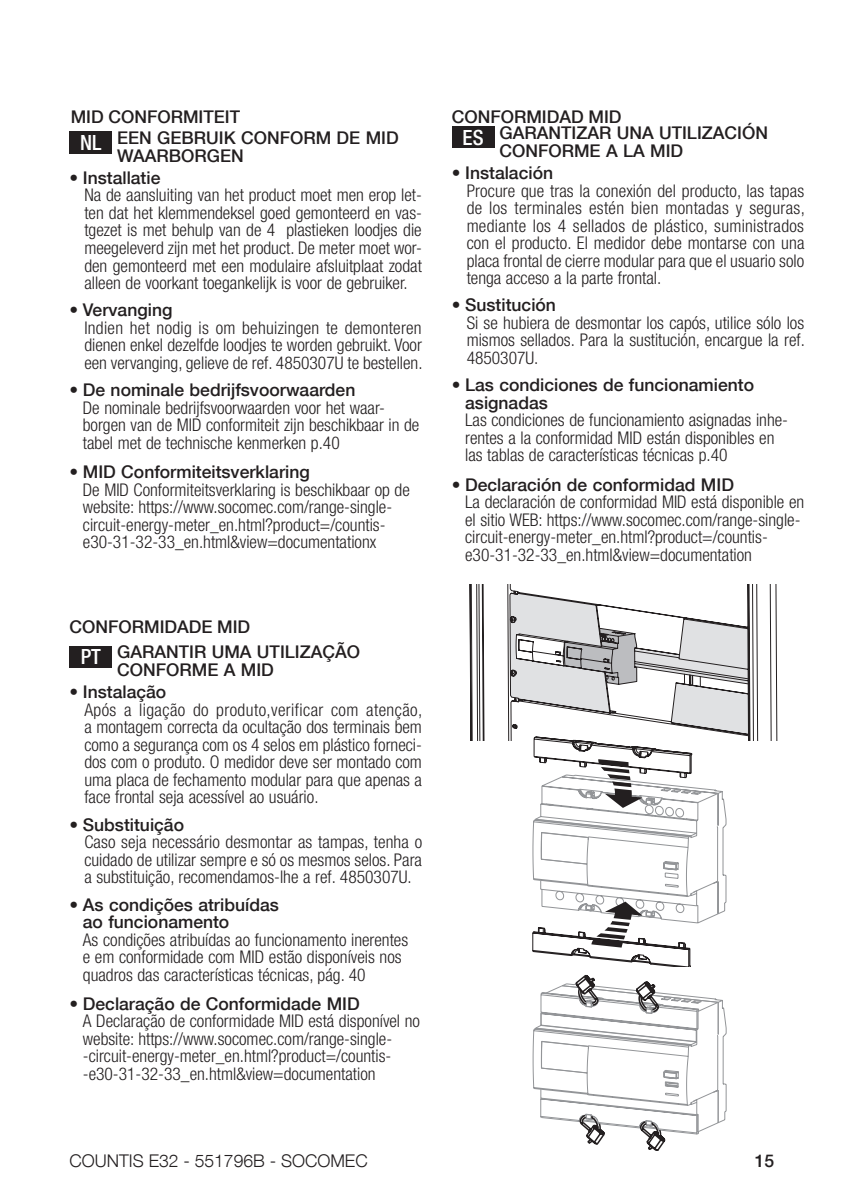
<style>
.page{position:relative;width:844px;height:1191px;background:#fff}
.page>*{position:absolute;margin:0;border:0;box-sizing:border-box;transform-origin:0 0}
.t1{font:500 condensed 21px "Helvetica Neue LT Com";color:#fff}
.t2{font:300 condensed 17.5px/17.5px "Helvetica Neue LT Com";color:#231f20}
.t3{font:500 17.5px/17.5px "Helvetica Neue LT Com";color:#231f20}
.t4{font:300 17.5px "Helvetica Neue LT Com";color:#231f20}
.s1{font-weight:500;font-stretch:normal}
.s2{font-weight:300;font-stretch:condensed}
</style>
<div class="page">
<svg style="left:748px;top:584px;width:24px;height:156px"></svg>
<svg style="left:469px;top:584px;width:279px;height:567px"></svg>
<div style="left:69px;top:645px;width:43px;height:22px;background:#231f20"></div>
<div style="left:451px;top:126px;width:43px;height:22px;background:#231f20"></div>
<div style="left:69px;top:131px;width:43px;height:23px;background:#231f20"></div>
<p class="t3" style="left:71px;top:108px;width:171px">MID CONFORMITEIT</p>
<p class="t3" style="left:117px;top:129px;width:283px">EEN GEBRUIK CONFORM DE MID<br>WAARBORGEN</p>
<p class="t2" style="left:84px;top:169px;width:339px;text-indent:-15px">• <span class="s1">Installatie<br></span>Na de aansluiting van het product moet men erop let&shy;ten dat het klemmendeksel goed gemonteerd en vas&shy;tgezet is met behulp van de 4 plastieken loodjes die meegeleverd zijn met het product. De meter moet wor&shy;den gemonteerd met een modulaire afsluitplaat zodat alleen de voorkant toegankelijk is voor de gebruiker.</p>
<p class="t2" style="left:84px;top:301px;width:339px;text-indent:-15px">• <span class="s1">Vervanging<br></span>Indien het nodig is om behuizingen te demonteren dienen enkel dezelfde loodjes te worden gebruikt. Voor een vervanging, gelieve de ref. 4850307U te bestellen.</p>
<p class="t2" style="left:83px;top:381px;width:338px;text-indent:-13px">• <span class="s1">De nominale bedrijfsvoorwaarden<br></span>De nominale bedrijfsvoorwaarden voor het waar&shy;borgen van de MID conformiteit zijn beschikbaar in de tabel met de technische kenmerken p.40</p>
<p class="t2" style="left:83px;top:463px;width:328px;text-indent:-13px">• <span class="s1">MID Conformiteitsverklaring<br></span>De MID Conformiteitsverklaring is beschikbaar op de website: https://www.socomec.com/range-single&shy;circuit-energy-meter_en.html?product=/countis&shy;e30-31-32-33_en.html&amp;view=documentationx</p>
<p class="t1" style="left:80px;top:130px;width:23px">NL</p>
<p class="t3" style="left:69px;top:617px;width:182px">CONFORMIDADE MID</p>
<p class="t3" style="left:117px;top:643px;width:244px">GARANTIR UMA UTILIZAÇÃO<br>CONFORME A MID</p>
<p class="t2" style="left:84px;top:683px;width:339px;text-indent:-15px">• <span class="s1">Instalação<br></span>Após a ligação do produto,verificar com atenção, a montagem correcta da ocultação dos terminais bem como a segurança com os 4 selos em plástico forneci&shy;dos com o produto. O medidor deve ser montado com uma placa de fechamento modular para que apenas a face frontal seja acessível ao usuário.</p>
<p class="t2" style="left:84px;top:815px;width:339px;text-indent:-15px">• <span class="s1">Substituição<br></span>Caso seja necessário desmontar as tampas, tenha o cuidado de utilizar sempre e só os mesmos selos. Para a substituição, recomendamos-lhe a ref. 4850307U.</p>
<p class="t3" style="left:83px;top:895px;width:197px;text-indent:-13px"><span class="s2">•</span> As condições atribuídas ao funcionamento</p>
<p class="t2" style="left:83px;top:930px;width:327px">As condições atribuídas ao funcionamento inerentes e em conformidade com MID estão disponíveis nos quadros das características técnicas, pág. 40</p>
<p class="t2" style="left:83px;top:994px;width:338px;text-indent:-13px">• <span class="s1">Declaração de Conformidade MID<br></span>A Declaração de conformidade MID está disponível no website: https://www.socomec.com/range-single--circuit-energy-meter_en.html?product=/countis--e30-31-32-33_en.html&amp;view=documentation</p>
<p class="t1" style="left:81px;top:644px;width:22px">PT</p>
<p class="t3" style="left:451px;top:108px;width:171px">CONFORMIDAD MID</p>
<p class="t3" style="left:499px;top:124px;width:270px">GARANTIZAR UNA UTILIZACIÓN<br>CONFORME A LA MID</p>
<p class="t2" style="left:466px;top:164px;width:339px;text-indent:-15px">• <span class="s1">Instalación<br></span>Procure que tras la conexión del producto, las tapas de los terminales estén bien montadas y seguras, mediante los 4 sellados de plástico, suministrados con el producto. El medidor debe montarse con una placa frontal de cierre modular para que el usuario solo tenga acceso a la parte frontal.</p>
<p class="t2" style="left:466px;top:296px;width:339px;text-indent:-15px">• <span class="s1">Sustitución<br></span>Si se hubiera de desmontar los capós, utilice sólo los mismos sellados. Para la sustitución, encargue la ref.<br>4850307U.</p>
<p class="t3" style="left:465px;top:376px;width:290px;text-indent:-13px"><span class="s2">•</span> Las condiciones de funcionamiento asignadas</p>
<p class="t2" style="left:465px;top:411px;width:324px">Las condiciones de funcionamiento asignadas inhe&shy;rentes a la conformidad MID están disponibles en las tablas de características técnicas p.40</p>
<p class="t2" style="left:465px;top:475px;width:340px;text-indent:-13px">• <span class="s1">Declaración de conformidad MID<br></span>La declaración de conformidad MID está disponible en el sitio WEB: https://www.socomec.com/range-single&shy;circuit-energy-meter_en.html?product=/countis&shy;e30-31-32-33_en.html&amp;view=documentation</p>
<p class="t1" style="left:462px;top:125px;width:22px">ES</p>
<p class="t4" style="left:69px;top:1150px;width:299px">COUNTIS E32 - 551796B - SOCOMEC</p>
<p class="t3" style="left:754px;top:1152px;width:21px">15</p>
</div>
